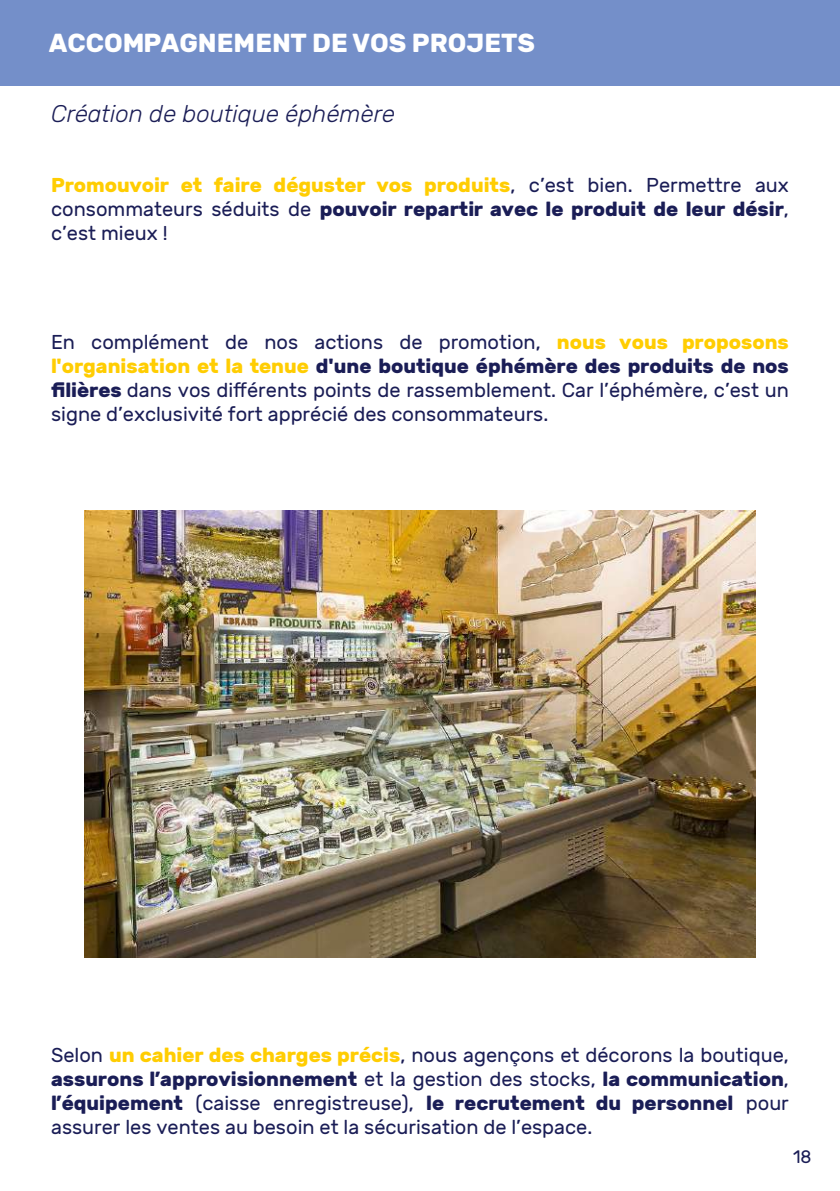
<style>
.page{position:relative;width:840px;height:1191px;background:#fff}
.page>*{position:absolute;margin:0;border:0;box-sizing:border-box;transform-origin:0 0}
.t1{font:700 26px "Rubik";color:#fff}
.t2{font:italic 300 24px "Rubik";color:#1a1d56}
.t3{font:20px/24px "Rubik";color:#1a1d56;text-align:justify}
.t4{font:18px "Rubik";color:#1a1d56}
.s1{font-weight:700;color:#ffcd02}
.s2{font-weight:700}
</style>
<div class="page">
<div style="left:0;top:0;width:839px;height:85px;background:#748fc9"></div>
<hr style="left:839px;top:0;width:1px;height:85px;background:#748fc9">
<img style="left:84px;top:510px;width:671px;height:448px">
<h1 class="t1" style="left:49px;top:28px;width:487px">ACCOMPAGNEMENT DE VOS PROJETS</h1>
<p class="t2" style="left:51px;top:100px;width:345px">Création de boutique éphémère</p>
<p class="t3" style="left:51px;top:173px;width:739px"><span class="s1">Promouvoir et faire déguster vos produits</span>, c’est bien. Permettre aux consommateurs séduits de <span class="s2">pouvoir repartir avec le produit de leur désir</span>, c’est mieux !</p>
<p class="t3" style="left:51px;top:331px;width:739px">En complément de nos actions de promotion, <span class="s1">nous vous proposons l'organisation et la tenue</span> <span class="s2">d'une boutique éphémère des produits de nos filières</span> dans vos différents points de rassemblement. Car l’éphémère, c’est un signe d’exclusivité fort apprécié des consommateurs.</p>
<p class="t3" style="left:51px;top:1044px;width:739px">Selon <span class="s1">un cahier des charges précis</span>, nous agençons et décorons la boutique, <span class="s2">assurons l’approvisionnement</span> et la gestion des stocks, <span class="s2">la communication</span>, <span class="s2">l’équipement</span> (caisse enregistreuse), <span class="s2">le recrutement du personnel</span> pour assurer les ventes au besoin et la sécurisation de l’espace.</p>
<p class="t4" style="left:792px;top:1146px;width:20px">18</p>
</div>
